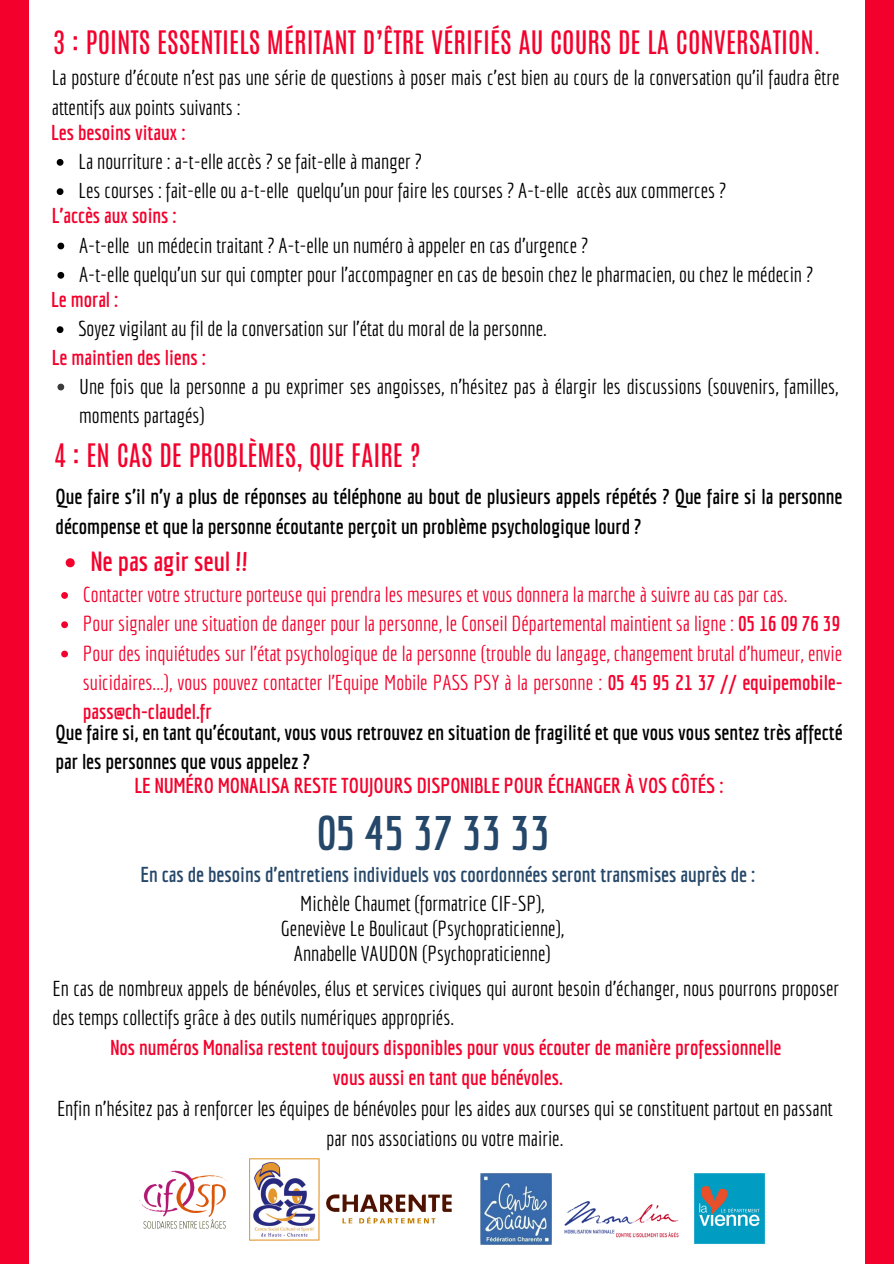
<style>
.page{position:relative;width:894px;height:1264px;background:#fff}
.page>*{position:absolute;margin:0;border:0;box-sizing:border-box;transform-origin:0 0}
.t1{font:700 48px "Economica";color:#254769}
.t2{font:27px "Antonio";color:#f4002c}
.t3{font:700 27px "Economica";color:#f4002c}
.t4{font:21px/29.2px "Economica";color:#000}
.t5{font:21px/29.2px "Economica";color:#f4002c}
.t6{font:700 21px/29.2px "Economica";color:#000}
.t7{font:700 21px/29.2px "Economica";color:#f4002c;text-align:center}
.t8{font:700 21px "Economica";color:#254769}
.s1{font-weight:700}
</style>
<div class="page">
<div style="left:0;top:0;width:29px;height:1263px;background:#f4002c"></div>
<div style="left:865px;top:0;width:28px;height:1263px;background:#f4002c"></div>
<img style="left:138px;top:1170px;width:91px;height:59px">
<img style="left:249px;top:1158px;width:70px;height:82px">
<img style="left:564px;top:1201px;width:115px;height:37px">
<img style="left:694px;top:1173px;width:71px;height:71px">
<img style="left:310px;top:1177px;width:142px;height:63px">
<svg style="left:57px;top:383px;width:7px;height:7px"></svg>
<svg style="left:66px;top:558px;width:9px;height:9px"></svg>
<svg style="left:61px;top:592px;width:7px;height:7px"></svg>
<svg style="left:61px;top:621px;width:7px;height:7px"></svg>
<svg style="left:61px;top:650px;width:7px;height:7px"></svg>
<img style="left:480px;top:1173px;width:71px;height:71px">
<svg style="left:57px;top:326px;width:6px;height:7px"></svg>
<svg style="left:57px;top:243px;width:7px;height:6px"></svg>
<svg style="left:57px;top:272px;width:7px;height:7px"></svg>
<svg style="left:57px;top:159px;width:6px;height:7px"></svg>
<svg style="left:57px;top:188px;width:6px;height:7px"></svg>
<p class="t2" style="left:53px;top:23px;width:768px">3 : POINTS ESSENTIELS MÉRITANT D’ÊTRE VÉRIFIÉS AU COURS DE LA CONVERSATION.</p>
<p class="t4" style="left:52px;top:63px;width:788px">La posture d’écoute n’est pas une série de questions à poser mais c’est bien au cours de la conversation qu’il faudra être attentifs aux points suivants :</p>
<p class="t4" style="left:78px;top:147px;width:649px">La nourriture : a-t-elle accès ? se fait-elle à manger ?<br>Les courses : fait-elle ou a-t-elle quelqu’un pour faire les courses ? A-t-elle accès aux commerces ?</p>
<p class="t7" style="left:51px;top:117px;width:136px">Les besoins vitaux :</p>
<p class="t7" style="left:52px;top:201px;width:126px">L’accès aux soins :</p>
<p class="t4" style="left:79px;top:230px;width:735px">A-t-elle un médecin traitant ? A-t-elle un numéro à appeler en cas d’urgence ?<br>A-t-elle quelqu’un sur qui compter pour l'accompagner en cas de besoin chez le pharmacien, ou chez le médecin ?</p>
<p class="t7" style="left:51px;top:284px;width:69px">Le moral :</p>
<p class="t4" style="left:78px;top:314px;width:470px">Soyez vigilant au fil de la conversation sur l’état du moral de la personne.</p>
<p class="t7" style="left:52px;top:342px;width:155px">Le maintien des liens :</p>
<p class="t4" style="left:79px;top:371px;width:760px">Une fois que la personne a pu exprimer ses angoisses, n’hésitez pas à élargir les discussions (souvenirs, familles, moments partagés)</p>
<p class="t2" style="left:54px;top:436px;width:367px">4 : EN CAS DE PROBLÈMES, QUE FAIRE ?</p>
<p class="t6" style="left:56px;top:482px;width:788px">Que faire s’il n’y a plus de réponses au téléphone au bout de plusieurs appels répétés ? Que faire si la personne décompense et que la personne écoutante perçoit un problème psychologique lourd ?</p>
<p class="t3" style="left:91px;top:545px;width:159px">Ne pas agir seul !!</p>
<p class="t5" style="left:83px;top:579px;width:761px">Contacter votre structure porteuse qui prendra les mesures et vous donnera la marche à suivre au cas par cas.<br>Pour signaler une situation de danger pour la personne, le Conseil Départemental maintient sa ligne : <span class="s1">05 16 09 76 39<br></span>Pour des inquiétudes sur l'état psychologique de la personne (trouble du langage, changement brutal d'humeur, envie suicidaires...), vous pouvez contacter l'Equipe Mobile PASS PSY à la personne : <span class="s1">05 45 95 21 37 // equipemobile&shy;pass@ch-claudel.fr</span></p>
<p class="t6" style="left:56px;top:717px;width:788px">Que faire si, en tant qu’écoutant, vous vous retrouvez en situation de fragilité et que vous vous sentez très affecté par les personnes que vous appelez ?</p>
<p class="t7" style="left:134px;top:770px;width:590px">LE NUMÉRO MONALISA RESTE TOUJOURS DISPONIBLE POUR ÉCHANGER À VOS CÔTÉS :</p>
<h1 class="t1" style="left:316px;top:805px;width:235px">05 45 37 33 33</h1>
<p class="t8" style="left:140px;top:861px;width:616px">En cas de besoins d’entretiens individuels vos coordonnées seront transmises auprès de :</p>
<p class="t4" style="left:280px;top:890px;width:285px;line-height:24.8px;text-align:center">Michèle Chaumet (formatrice CIF-SP),<br>Geneviève Le Boulicaut (Psychopraticienne),<br>Annabelle VAUDON (Psychopraticienne)</p>
<p class="t4" style="left:53px;top:973px;width:788px">En cas de nombreux appels de bénévoles, élus et services civiques qui auront besoin d’échanger, nous pourrons proposer des temps collectifs grâce à des outils numériques appropriés.</p>
<p class="t7" style="left:110px;top:1032px;width:672px">Nos numéros Monalisa restent toujours disponibles pour vous écouter de manière professionnelle vous aussi en tant que bénévoles.</p>
<p class="t4" style="left:57px;top:1093px;width:776px;text-align:center">Enfin n'hésitez pas à renforcer les équipes de bénévoles pour les aides aux courses qui se constituent partout en passant par nos associations ou votre mairie.</p>
</div>
